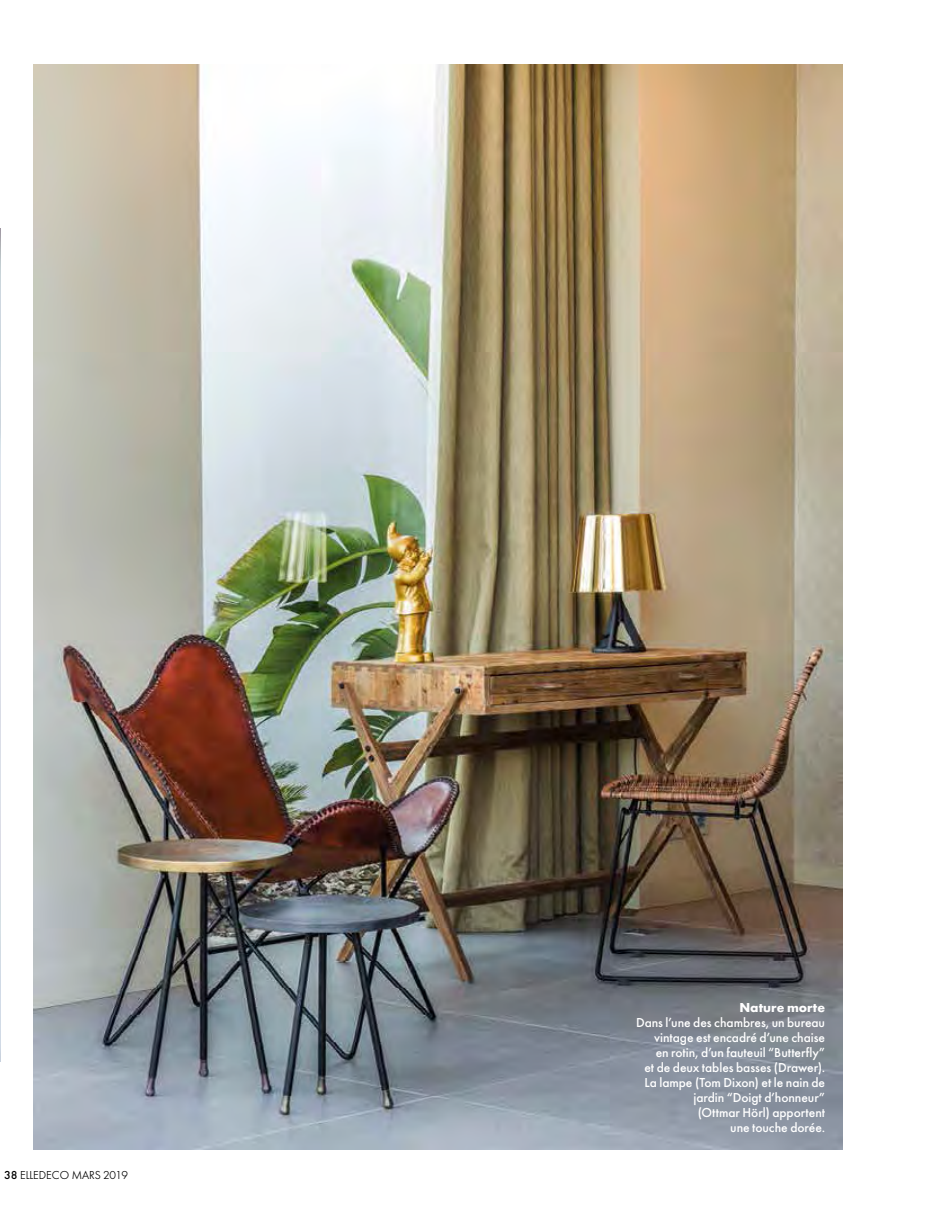
<style>
.page{position:relative;width:936px;height:1212px;background:#fff}
.page>*{position:absolute;margin:0;border:0;box-sizing:border-box;transform-origin:0 0}
.t1{font:500 13.5px/15px "Elle Gabor Std";letter-spacing:-.005em;color:#fff;text-align:right}
.t2{font:700 13.5px "Elle Gabor Std";color:#fff}
.t3{font:12px "Elle Gabor Std Text";color:#000}
.s1{font-family:"Elle Gabor Std";font-weight:500}
</style>
<div class="page">
<img style="left:34px;top:65px;width:808px;height:1084px">
<img style="left:0;top:228px;width:1px;height:834px">
<p class="t3" style="left:4px;top:1168px;width:125px"><span class="s1">38</span> ELLEDECO MARS 2019</p>
<p class="t2" style="left:739px;top:999px;width:87px">Nature morte</p>
<p class="t1" style="left:636px;top:1015px;width:190px">Dans l’une des chambres, un bureau vintage est encadré d’une chaise<br>en rotin, d’un fauteuil “Butterfly”<br>et de deux tables basses (Drawer).<br>La lampe (Tom Dixon) et le nain de jardin “Doigt d’honneur”<br>(Ottmar Hörl) apportent<br>une touche dorée.</p>
</div>
